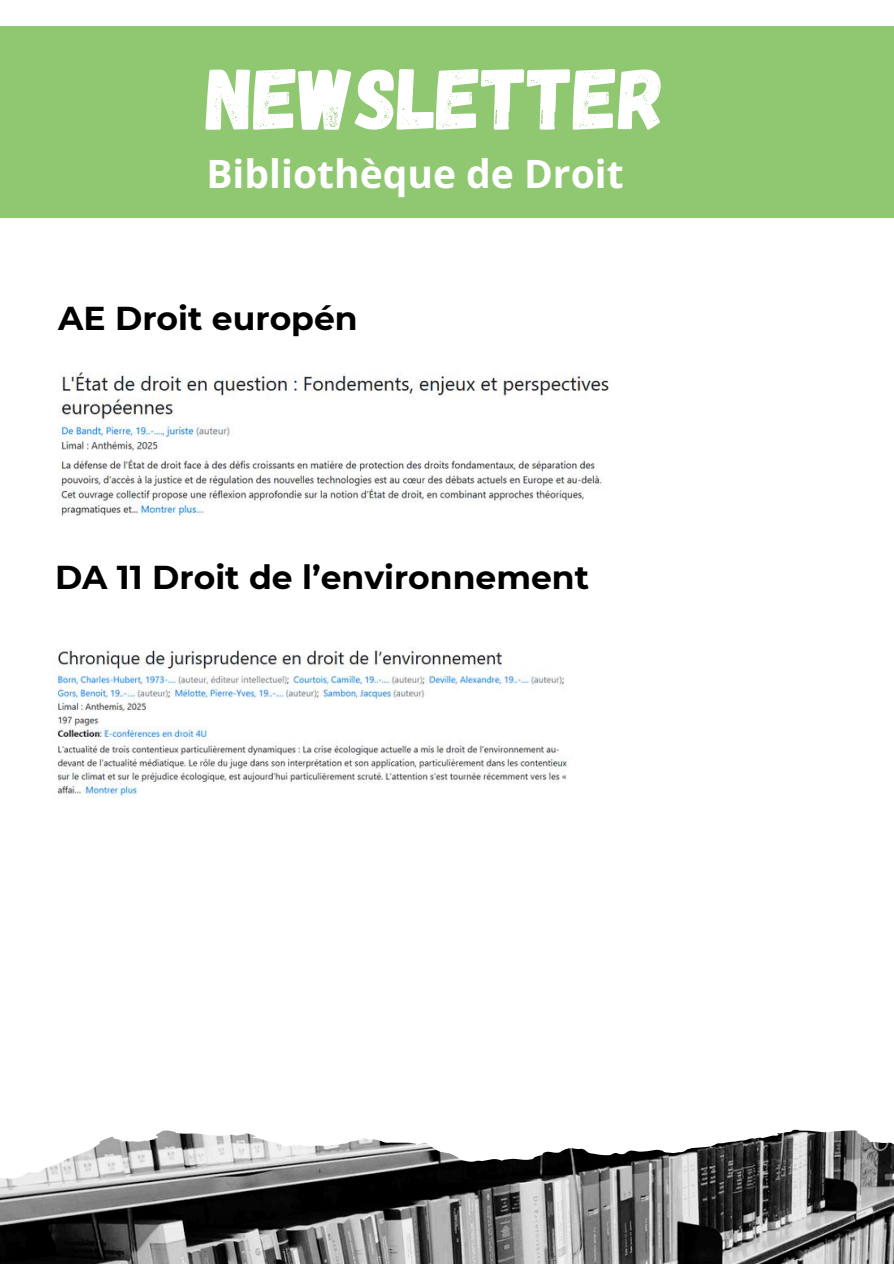
<style>
.page{position:relative;width:894px;height:1264px;background:#fff}
.page>*{position:absolute;margin:0;border:0;box-sizing:border-box;transform-origin:0 0}
.t1{font:87px "Gagalin";color:#fff}
.t2{font:700 39px "Open Sans";color:#fff}
.t3{font:700 33px "Montserrat";color:#000}
</style>
<div class="page">
<div style="left:0;top:26px;width:893px;height:192px;background:#90c872"></div>
<img style="left:0;top:1129px;width:893px;height:134px">
<img style="left:58px;top:372px;width:551px;height:144px">
<img style="left:52px;top:648px;width:515px;height:149px">
<h1 class="t1" style="left:206px;top:42px;width:461px">NEWSLETTER</h1>
<p class="t2" style="left:206px;top:147px;width:418px">Bibliothèque de Droit</p>
<p class="t3" style="left:58px;top:297px;width:301px">AE Droit europén</p>
<p class="t3" style="left:55px;top:557px;width:535px">DA 11 Droit de l’environnement</p>
</div>
